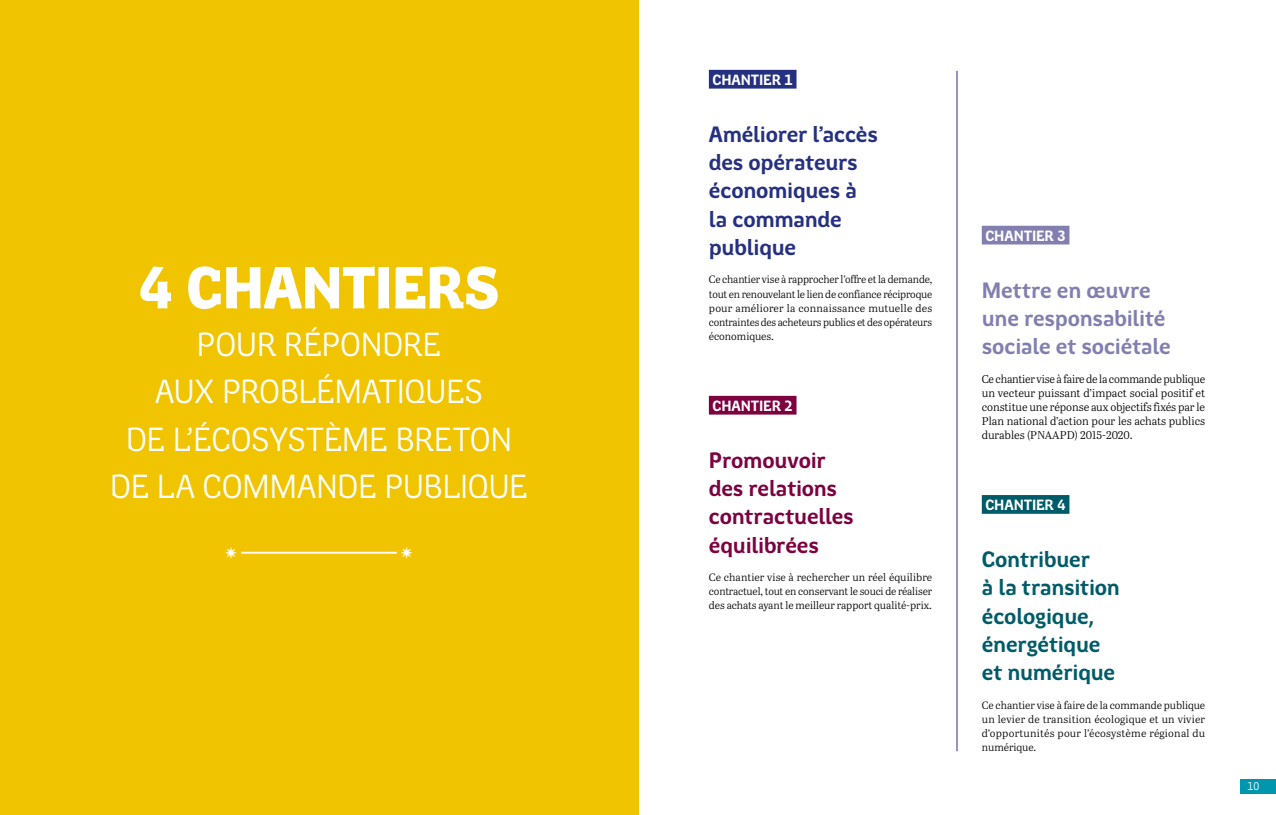
<style>
.page{position:relative;width:1276px;height:815px;background:#fff}
.page>*{position:absolute;margin:0;border:0;box-sizing:border-box;transform-origin:0 0}
.t1{font:900 60px "Region Bretagne New";letter-spacing:-.02em;color:#fff}
.t2{font:33.75px/47.5px "Region Bretagne New";letter-spacing:-.01em;color:#fff;text-align:center}
.t3{font:700 22.5px/28.4px "Region Bretagne New";letter-spacing:-.015em;color:#253081}
.t4{font:700 22.5px/28.4px "Region Bretagne New";letter-spacing:-.015em;color:#005b68}
.t5{font:700 22.5px/28.4px "Region Bretagne New";letter-spacing:-.01em;color:#827faf}
.t6{font:700 22.5px/28.4px "Region Bretagne New";letter-spacing:-.01em;color:#7c0240}
.t7{font:900 17.5px "Region Bretagne New";color:#fff}
.t8{font:700 15px "Region Bretagne New";letter-spacing:-.01em;color:#fff}
.t9{font:11.25px/14.1px "Abril Text Lt";color:#000;text-align:justify}
.t10{font:11.25px "Region Bretagne New";color:#fff}
.t11{font:10.62px/14.1px "Abril Text Lt";color:#000;text-align:justify}
</style>
<div class="page">
<div style="left:0;top:0;width:638px;height:815px;background:#f0c400"></div>
<hr style="left:241px;top:552px;width:156px;height:2px;background:#fff">
<div style="left:709px;top:70px;width:87px;height:19px;background:#253081"></div>
<div style="left:709px;top:396px;width:87px;height:19px;background:#7c0240"></div>
<div style="left:981px;top:226px;width:88px;height:18px;background:#827faf"></div>
<div style="left:981px;top:495px;width:88px;height:19px;background:#005b68"></div>
<hr style="left:956px;top:71px;width:1px;height:680px;background:#253081">
<div style="left:1240px;top:780px;width:36px;height:14px;background:#0096ae"></div>
<h1 class="t1" style="left:138px;top:255px;width:363px">4 CHANTIERS</h1>
<h2 class="t2" style="left:110px;top:321px;width:420px">POUR RÉPONDRE<br>AUX PROBLÉMATIQUES<br>DE L’ÉCOSYSTÈME BRETON<br>DE LA COMMANDE PUBLIQUE</h2>
<h3 class="t7" style="left:225px;top:543px;width:15px">k</h3>
<h3 class="t7" style="left:400px;top:543px;width:15px">k</h3>
<h3 class="t8" style="left:712px;top:72px;width:82px">CHANTIER 1</h3>
<h3 class="t3" style="left:709px;top:120px;width:171px">Améliorer l’accès des opérateurs économiques à la commande publique</h3>
<p class="t11" style="left:709px;top:272px;width:225px">Ce chantier vise à rapprocher l’offre et la demande, tout en renouvelant le lien de confiance réciproque pour améliorer la connaissance mutuelle des contraintes des acheteurs publics et des opérateurs économiques.</p>
<h3 class="t8" style="left:712px;top:398px;width:82px">CHANTIER 2</h3>
<h3 class="t6" style="left:709px;top:446px;width:146px">Promouvoir des relations contractuelles équilibrées</h3>
<p class="t11" style="left:709px;top:570px;width:225px">Ce chantier vise à rechercher un réel équilibre contractuel, tout en conservant le souci de réaliser des achats ayant le meilleur rapport qualité-prix.</p>
<h3 class="t8" style="left:985px;top:228px;width:82px">CHANTIER 3</h3>
<h3 class="t5" style="left:981px;top:276px;width:191px">Mettre en œuvre une responsabilité sociale et sociétale</h3>
<p class="t9" style="left:981px;top:371px;width:225px">Ce chantier vise à faire de la commande publique un vecteur puissant d’impact social positif et constitue une réponse aux objectifs fixés par le Plan national d’action pour les achats publics durables (PNAAPD) 2015-2020.</p>
<h3 class="t8" style="left:985px;top:497px;width:82px">CHANTIER 4</h3>
<h3 class="t4" style="left:981px;top:546px;width:140px">Contribuer<br>à la transition écologique, énergétique et numérique</h3>
<p class="t11" style="left:981px;top:697px;width:225px">Ce chantier vise à faire de la commande publique un levier de transition écologique et un vivier d’opportunités pour l’écosystème régional du numérique.</p>
<p class="t10" style="left:1247px;top:780px;width:14px">10</p>
</div>
